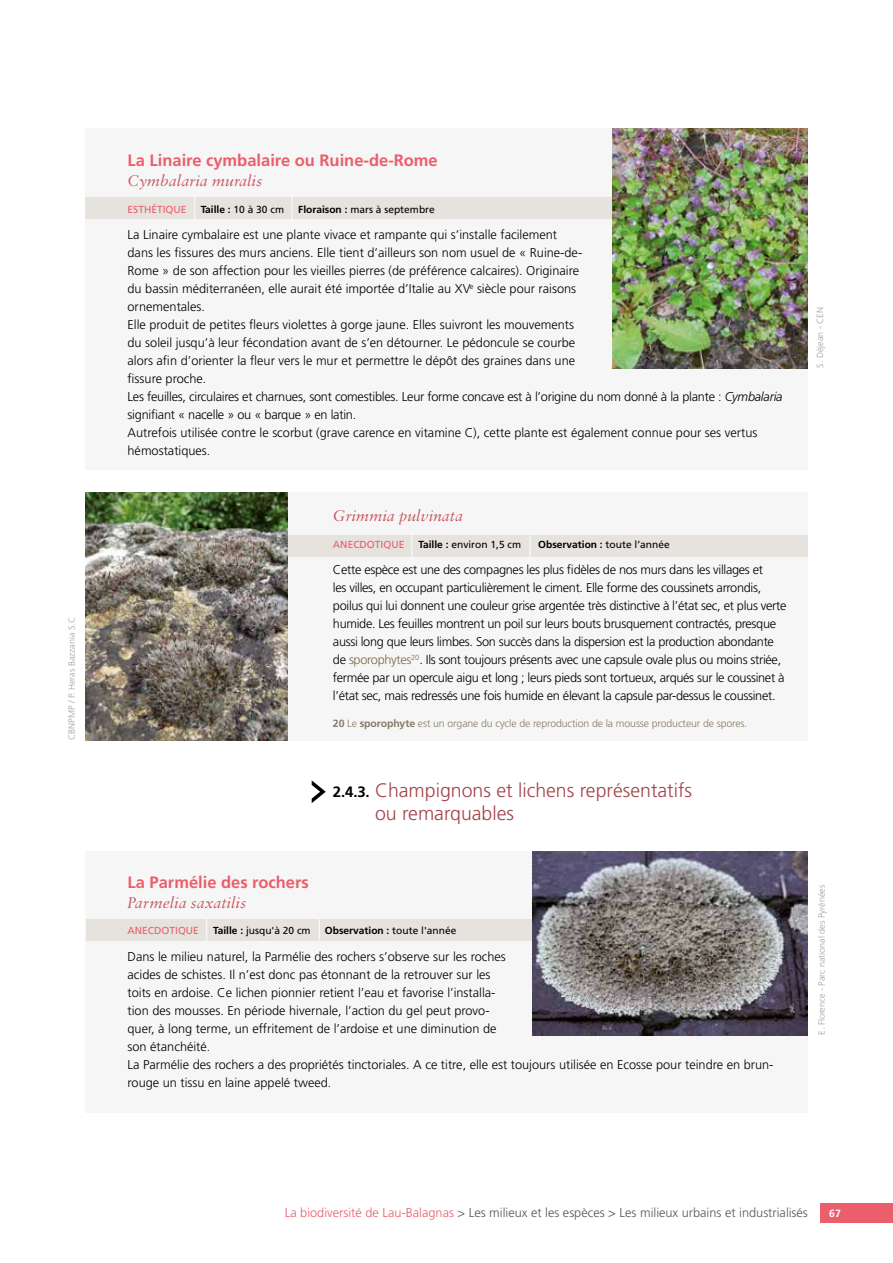
<style>
.page{position:relative;width:893px;height:1263px;background:#fff}
.page>*{position:absolute;margin:0;border:0;box-sizing:border-box;transform-origin:0 0}
.t1{font:300 19.5px/23.4px "Frutiger";color:#a3434a}
.t2{font:700 16.5px "Frutiger";color:#eb5e6b}
.t3{font:italic 16.5px "Sabon MT Std";color:#c8525c}
.t4{font:300 12.75px/18px "Frutiger";color:#000}
.t5{font:300 12.75px/18px "Frutiger";letter-spacing:-.025em;color:#000}
.t6{font:300 12.75px "Frutiger";color:#565656}
.t7{font:300 10.5px "Frutiger";letter-spacing:-.01em;color:#897965}
.t8{font:700 10.5px "Frutiger";color:#fff}
.t9{font:700 10.2px "Frutiger";color:#000}
.t10{font:10.2px "Frutiger";color:#000}
.t11{font:10.2px "Frutiger";color:#eb5e6b}
.t12{font:300 9px "Frutiger";color:#a0a1a1}
.s1{font-weight:400}
.s2{font-weight:700}
.s3{font-style:italic}
.s4{color:#7e684a}
.s5{font-weight:700;font-size:15px;color:#000}
.s6{color:#eb5e6b}
</style>
<div class="page">
<div style="left:85px;top:851px;width:723px;height:262px;background:#f6f6f6"></div>
<div style="left:86px;top:919px;width:496px;height:21px;background:#e6e2dd"></div>
<svg style="left:319px;top:919px;width:1px;height:21px"></svg>
<svg style="left:206px;top:919px;width:1px;height:21px"></svg>
<div style="left:85px;top:128px;width:723px;height:342px;background:#f6f6f6"></div>
<div style="left:85px;top:198px;width:546px;height:21px;background:#e6e2dd"></div>
<hr style="left:291px;top:197px;width:2px;height:24px;background:#f6f6f6">
<svg style="left:194px;top:198px;width:1px;height:21px"></svg>
<img style="left:612px;top:128px;width:196px;height:241px">
<div style="left:85px;top:492px;width:723px;height:249px;background:#f6f6f6"></div>
<div style="left:277px;top:535px;width:531px;height:21px;background:#e6e2dd"></div>
<img style="left:85px;top:492px;width:202px;height:248px">
<hr style="left:529px;top:533px;width:2px;height:24px;background:#f6f6f6">
<svg style="left:411px;top:535px;width:1px;height:21px"></svg>
<img style="left:532px;top:851px;width:276px;height:184px">
<svg style="left:312px;top:780px;width:14px;height:23px"></svg>
<div style="left:821px;top:1203px;width:72px;height:20px;background:#eb5e6b"></div>
<p class="t12" style="left:67px;top:740px;width:124px;rotate:-90deg">CBNPMP / P. Heras Bazzania S.C</p>
<p class="t2" style="left:128px;top:151px;width:312px">La Linaire cymbalaire ou Ruine-de-Rome</p>
<p class="t3" style="left:128px;top:171px;width:136px">Cymbalaria muralis</p>
<p class="t11" style="left:128px;top:203px;width:60px">ESTHÉTIQUE</p>
<p class="t9" style="left:201px;top:203px;width:85px">Taille : <span class="s1">10 à 30 cm</span></p>
<p class="t10" style="left:298px;top:203px;width:138px"><span class="s2">Floraison :</span> mars à septembre</p>
<p class="t4" style="left:128px;top:226px;width:656px">La Linaire cymbalaire est une plante vivace et rampante qui s’installe facilement<br>dans les fissures des murs anciens. Elle tient d’ailleurs son nom usuel de « Ruine-de-<br>Rome » de son affection pour les vieilles pierres (de préférence calcaires). Originaire<br>du bassin méditerranéen, elle aurait été importée d’Italie au XV<sup>e</sup> siècle pour raisons<br>ornementales.<br>Elle produit de petites fleurs violettes à gorge jaune. Elles suivront les mouvements<br>du soleil jusqu’à leur fécondation avant de s’en détourner. Le pédoncule se courbe<br>alors afin d’orienter la fleur vers le mur et permettre le dépôt des graines dans une<br>fissure proche.<br>Les feuilles, circulaires et charnues, sont comestibles. Leur forme concave est à l’origine du nom donné à la plante : <span class="s3">Cymbalaria </span>signifiant « nacelle » ou « barque » en latin.<br>Autrefois utilisée contre le scorbut (grave carence en vitamine C), cette plante est également connue pour ses vertus hémostatiques.</p>
<p class="t3" style="left:333px;top:506px;width:132px">Grimmia pulvinata</p>
<p class="t11" style="left:333px;top:538px;width:73px">ANECDOTIQUE</p>
<p class="t10" style="left:419px;top:538px;width:104px"><span class="s2">Taille :</span> environ 1,5 cm</p>
<p class="t9" style="left:538px;top:538px;width:133px">Observation : <span class="s1">toute l’année</span></p>
<p class="t5" style="left:333px;top:561px;width:455px">Cette espèce est une des compagnes les plus fidèles de nos murs dans les villages et<br>les villes, en occupant particulièrement le ciment. Elle forme des coussinets arrondis, poilus qui lui donnent une couleur grise argentée très distinctive à l’état sec, et plus verte humide. Les feuilles montrent un poil sur leurs bouts brusquement contractés, presque aussi long que leurs limbes. Son succès dans la dispersion est la production abondante de <span class="s4">sporophytes</span><sup>20</sup>. Ils sont toujours présents avec une capsule ovale plus ou moins striée, fermée par un opercule aigu et long ; leurs pieds sont tortueux, arqués sur le coussinet à l’état sec, mais redressés une fois humide en élevant la capsule par-dessus le coussinet.</p>
<p class="t7" style="left:333px;top:718px;width:416px"><span class="s2">20</span> Le <span class="s2">sporophyte</span> est un organe du cycle de reproduction de la mousse producteur de spores.</p>
<h1 class="t1" style="left:375px;top:779px;width:319px;text-indent:-42px"><span class="s5">2.4.3.</span> Champignons et lichens représentatifs ou remarquables</h1>
<p class="t2" style="left:128px;top:873px;width:183px">La Parmélie des rochers</p>
<p class="t3" style="left:128px;top:893px;width:120px">Parmelia saxatilis</p>
<p class="t11" style="left:128px;top:925px;width:73px">ANECDOTIQUE</p>
<p class="t10" style="left:213px;top:925px;width:99px"><span class="s2">Taille :</span> jusqu'à 20 cm</p>
<p class="t9" style="left:325px;top:925px;width:133px">Observation : <span class="s1">toute l'année</span></p>
<p class="t4" style="left:128px;top:948px;width:647px">Dans le milieu naturel, la Parmélie des rochers s’observe sur les roches<br>acides de schistes. Il n’est donc pas étonnant de la retrouver sur les<br>toits en ardoise. Ce lichen pionnier retient l’eau et favorise l’installa-<br>tion des mousses. En période hivernale, l’action du gel peut provo-<br>quer, à long terme, un effritement de l’ardoise et une diminution de<br>son étanchéité.<br>La Parmélie des rochers a des propriétés tinctoriales. A ce titre, elle est toujours utilisée en Ecosse pour teindre en brun&shy;rouge un tissu en laine appelé tweed.</p>
<p class="t12" style="left:815px;top:368px;width:62px;rotate:-90deg">S. Déjean - CEN</p>
<p class="t12" style="left:817px;top:1035px;width:152px;rotate:-90deg">E. Florence - Parc national des Pyrénées</p>
<p class="t6" style="left:285px;top:1206px;width:525px"><span class="s6">La biodiversité de Lau-Balagnas</span> &gt; Les milieux et les espèces &gt; Les milieux urbains et industrialisés</p>
<p class="t8" style="left:829px;top:1207px;width:13px">67</p>
</div>
